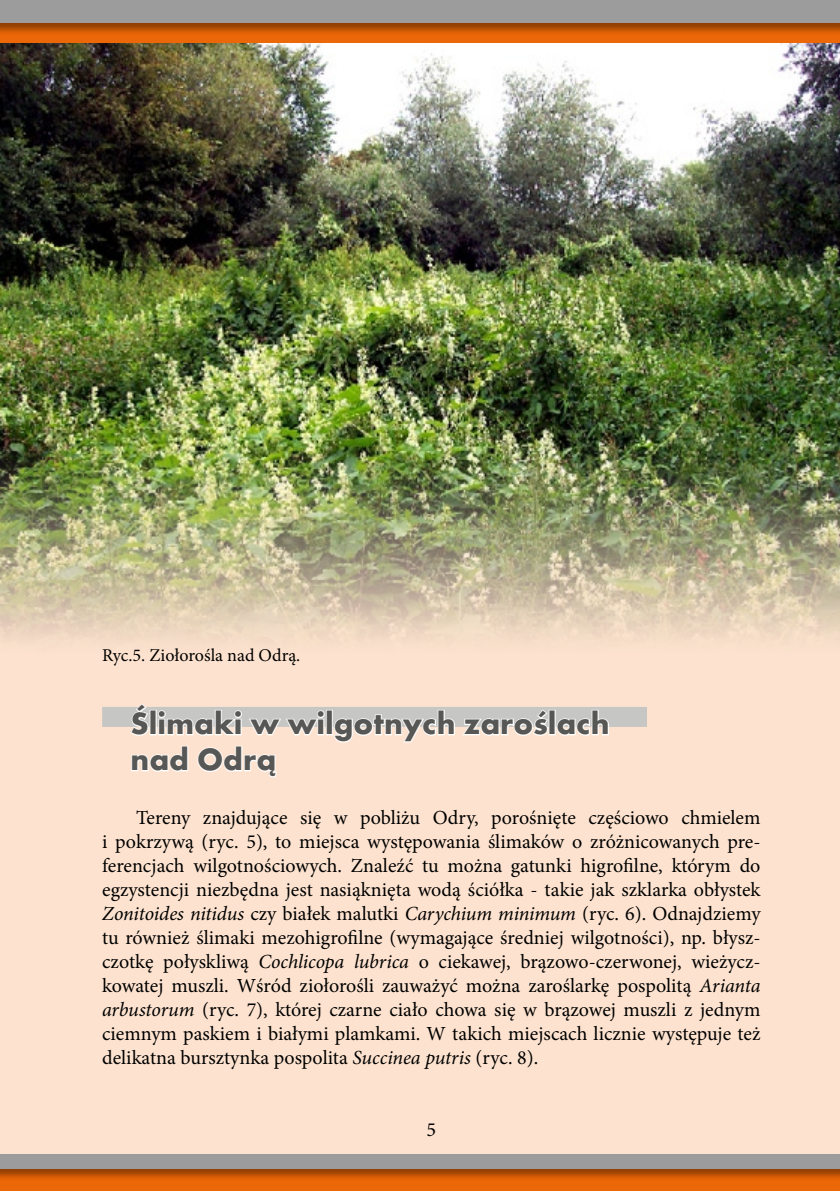
<style>
.page{position:relative;width:840px;height:1191px;background:#fff}
.page>*{position:absolute;margin:0;border:0;box-sizing:border-box;transform-origin:0 0}
.t1{font:700 32px/36px "Futur TEE";color:#575756}
.t2{font:20px/24px "Minion Pro";color:#000;text-align:justify}
.t3{font:18px "Minion Pro";color:#000}
.s1{font-style:italic}
</style>
<div class="page">
<div style="left:0;top:0;width:839px;height:1191px;background:#fde3cf"></div>
<img style="left:0;top:43px;width:839px;height:597px">
<div style="left:0;top:1168px;width:839px;height:23px;background:#ec6707"></div>
<div style="left:0;top:1152px;width:839px;height:29px;background:#000;opacity:.4"></div>
<div style="left:0;top:1154px;width:839px;height:14px;background:#9c9c9c"></div>
<div style="left:0;top:0;width:839px;height:43px;background:#ec6707"></div>
<div style="left:0;top:0;width:839px;height:36px;background:#000;opacity:.4"></div>
<div style="left:0;top:0;width:839px;height:23px;background:#9c9c9c"></div>
<div style="left:102px;top:707px;width:544px;height:20px;background:#c6c6c5"></div>
<svg style="left:130px;top:704px;width:19px;height:32px"></svg>
<div style="left:149px;top:710px;width:8px;height:25px;border:2px solid #fff"></div>
<div style="left:158px;top:719px;width:7px;height:16px;border:2px solid #fff"></div>
<div style="left:158px;top:710px;width:7px;height:8px;border:2px solid #fff;border-radius:50%"></div>
<svg style="left:166px;top:710px;width:72px;height:26px"></svg>
<div style="left:234px;top:719px;width:7px;height:16px;border:2px solid #fff"></div>
<div style="left:234px;top:710px;width:8px;height:8px;border:2px solid #fff;border-radius:50%"></div>
<svg style="left:249px;top:717px;width:70px;height:19px"></svg>
<div style="left:317px;top:719px;width:7px;height:16px;border:2px solid #fff"></div>
<div style="left:317px;top:710px;width:7px;height:8px;border:2px solid #fff;border-radius:50%"></div>
<div style="left:326px;top:710px;width:7px;height:25px;border:2px solid #fff"></div>
<svg style="left:332px;top:710px;width:216px;height:33px"></svg>
<div style="left:548px;top:710px;width:7px;height:25px;border:2px solid #fff"></div>
<svg style="left:555px;top:710px;width:54px;height:26px"></svg>
<svg style="left:131px;top:746px;width:58px;height:26px"></svg>
<svg style="left:197px;top:746px;width:80px;height:32px"></svg>
<p class="t3" style="left:102px;top:643px;width:200px">Ryc.5. Ziołorośla nad Odrą.</p>
<h1 class="t1" style="left:130px;top:705px;width:480px">Ślimaki w wilgotnych zaroślach nad Odrą</h1>
<p class="t2" style="left:102px;top:805px;width:659px;text-indent:34px">Tereny znajdujące się w pobliżu Odry, porośnięte częściowo chmielem i pokrzywą (ryc. 5), to miejsca występowania ślimaków o zróżnicowanych pre&shy;ferencjach wilgotnościowych. Znaleźć tu można gatunki higrofilne, którym do egzystencji niezbędna jest nasiąknięta wodą ściółka - takie jak szklarka obłystek <span class="s1">Zonitoides nitidus</span> czy białek malutki <span class="s1">Carychium minimum</span> (ryc. 6). Odnajdziemy tu również ślimaki mezohigrofilne (wymagające średniej wilgotności), np. błysz&shy;czotkę połyskliwą <span class="s1">Cochlicopa lubrica</span> o ciekawej, brązowo-czerwonej, wieżycz&shy;kowatej muszli. Wśród ziołorośli zauważyć można zaroślarkę pospolitą <span class="s1">Arianta arbustorum</span> (ryc. 7), której czarne ciało chowa się w brązowej muszli z jednym ciemnym paskiem i białymi plamkami. W takich miejscach licznie występuje też delikatna bursztynka pospolita <span class="s1">Succinea putris</span> (ryc. 8).</p>
</div>
